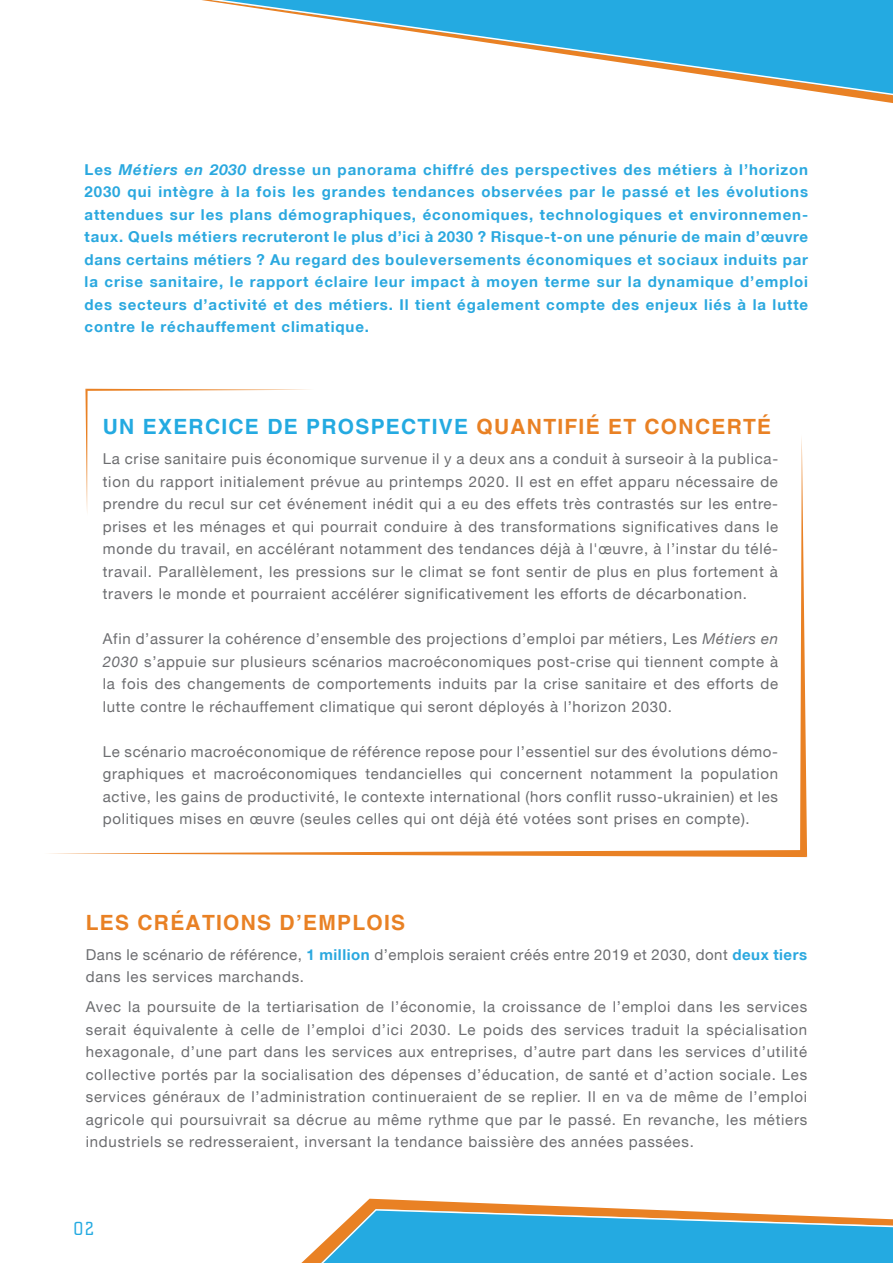
<style>
.page{position:relative;width:893px;height:1263px;background:#fff}
.page>*{position:absolute;margin:0;border:0;box-sizing:border-box;transform-origin:0 0}
.t1{font:700 21px "Helvetica LT";letter-spacing:.06em;color:#24aae1}
.t2{font:700 21px "Helvetica LT";letter-spacing:.06em;color:#e98124}
.t3{font:19.5px "Cholla Slab OT";color:#24aae1}
.t4{font:15px/22.5px "Helvetica Neue LT";letter-spacing:.045em;color:#6c6d70;text-align:justify}
.t5{font:700 15px/22.5px "Helvetica Neue LT";letter-spacing:.06em;color:#2aa8df;text-align:justify}
.s1{font-style:italic}
.s2{color:#e98124}
.s3{font-weight:700;color:#2aa8df}
</style>
<div class="page">
<svg style="left:202px;top:0;width:691px;height:103px"></svg>
<svg style="left:301px;top:1199px;width:592px;height:64px"></svg>
<svg style="left:49px;top:389px;width:758px;height:468px"></svg>
<p class="t5" style="left:85px;top:158px;width:725px">Les <span class="s1">Métiers en 2030</span> dresse un panorama chiffré des perspectives des métiers à l’horizon 2030 qui intègre à la fois les grandes tendances observées par le passé et les évolutions attendues sur les plans démographiques, économiques, technologiques et environnemen&shy;taux. Quels métiers recruteront le plus d’ici à 2030 ? Risque-t-on une pénurie de main d’œuvre dans certains métiers ? Au regard des bouleversements économiques et sociaux induits par la crise sanitaire, le rapport éclaire leur impact à moyen terme sur la dynamique d’emploi des secteurs d’activité et des métiers. Il tient également compte des enjeux liés à la lutte contre le réchauffement climatique.</p>
<h1 class="t1" style="left:103px;top:414px;width:670px">UN EXERCICE DE PROSPECTIVE <span class="s2">QUANTIFIÉ ET CONCERTÉ</span></h1>
<p class="t4" style="left:103px;top:448px;width:677px">La crise sanitaire puis économique survenue il y a deux ans a conduit à surseoir à la publica&shy;tion du rapport initialement prévue au printemps 2020. Il est en effet apparu nécessaire de prendre du recul sur cet événement inédit qui a eu des effets très contrastés sur les entre&shy;prises et les ménages et qui pourrait conduire à des transformations significatives dans le monde du travail, en accélérant notamment des tendances déjà à l'œuvre, à l’instar du télé&shy;travail. Parallèlement, les pressions sur le climat se font sentir de plus en plus fortement à travers le monde et pourraient accélérer significativement les efforts de décarbonation.</p>
<p class="t4" style="left:103px;top:628px;width:677px">Afin d’assurer la cohérence d’ensemble des projections d’emploi par métiers, Les <span class="s1">Métiers en 2030</span> s’appuie sur plusieurs scénarios macroéconomiques post-crise qui tiennent compte à la fois des changements de comportements induits par la crise sanitaire et des efforts de lutte contre le réchauffement climatique qui seront déployés à l’horizon 2030.</p>
<p class="t4" style="left:103px;top:740px;width:677px">Le scénario macroéconomique de référence repose pour l’essentiel sur des évolutions démo&shy;graphiques et macroéconomiques tendancielles qui concernent notamment la population active, les gains de productivité, le contexte international (hors conflit russo-ukrainien) et les politiques mises en œuvre (seules celles qui ont déjà été votées sont prises en compte).</p>
<h1 class="t2" style="left:86px;top:910px;width:321px">LES CRÉATIONS D’EMPLOIS</h1>
<p class="t4" style="left:86px;top:943px;width:723px">Dans le scénario de référence, <span class="s3">1 million</span> d’emplois seraient créés entre 2019 et 2030, dont <span class="s3">deux tiers </span>dans les services marchands.</p>
<p class="t4" style="left:86px;top:995px;width:723px">Avec la poursuite de la tertiarisation de l’économie, la croissance de l’emploi dans les services serait équivalente à celle de l’emploi d’ici 2030. Le poids des services traduit la spécialisation hexagonale, d’une part dans les services aux entreprises, d’autre part dans les services d’utilité collective portés par la socialisation des dépenses d’éducation, de santé et d’action sociale. Les services généraux de l’administration continueraient de se replier. Il en va de même de l’emploi agricole qui poursuivrait sa décrue au même rythme que par le passé. En revanche, les métiers industriels se redresseraient, inversant la tendance baissière des années passées.</p>
<h2 class="t3" style="left:74px;top:1218px;width:23px">02</h2>
</div>
